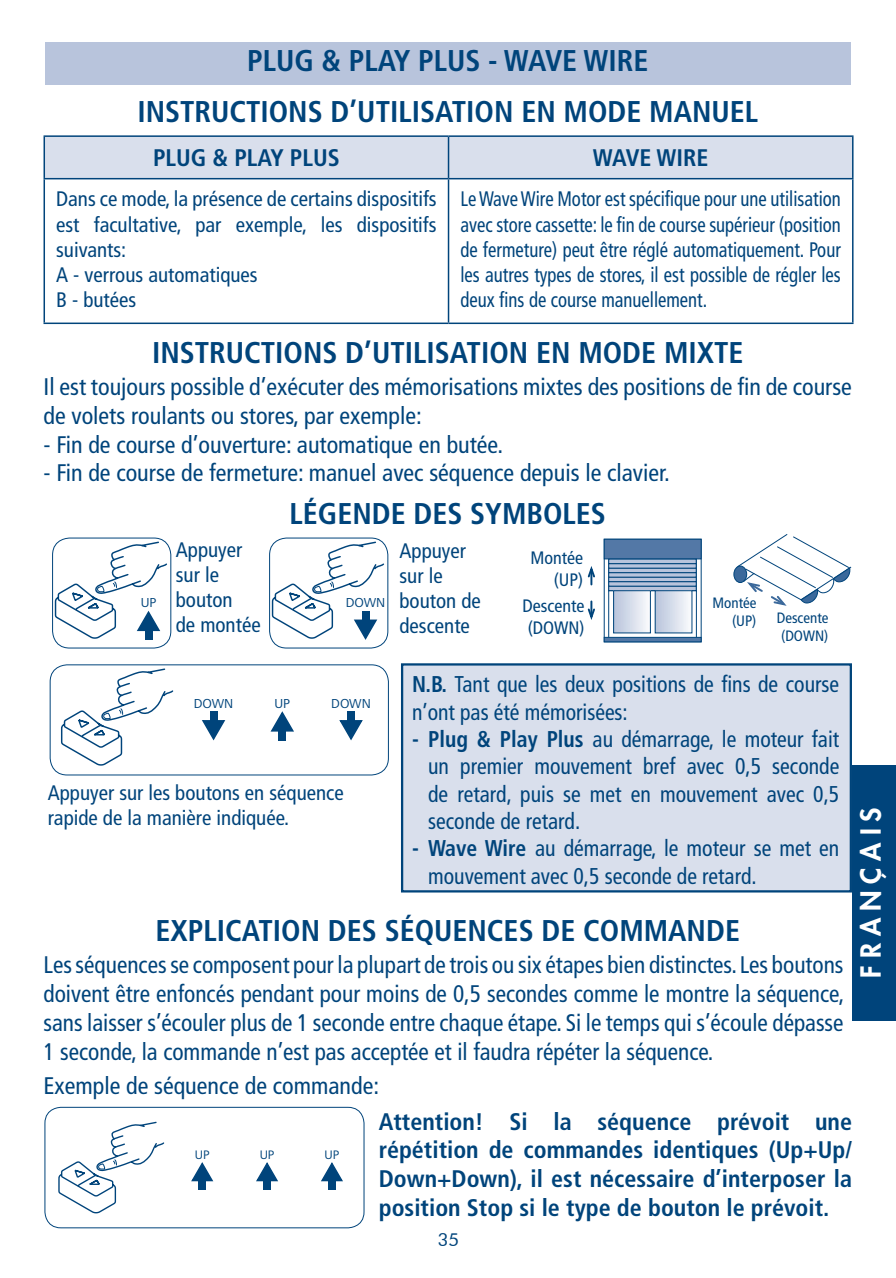
<style>
.page{position:relative;width:896px;height:1278px;background:#fff}
.page>*{position:absolute;margin:0;border:0;box-sizing:border-box;transform-origin:0 0}
.t1{font:700 condensed 30px "Frutiger LT Std";color:#00447b}
.t2{font:800 27px "Futura";letter-spacing:.255em;color:#fff}
.t3{font:condensed 24px/28.8px "Frutiger LT Std";color:#00447b}
.t4{font:700 condensed 24px/28.8px "Frutiger LT Std";color:#00447b;text-align:justify}
.t5{font:condensed 22.8px/27.3px "Frutiger LT Std";color:#00447b;scale:.95 1}
.t6{font:condensed 21px/25.2px "Frutiger LT Std";color:#00447b}
.t7{font:condensed 21px/25.2px "Frutiger LT Std";color:#00447b;text-align:justify;scale:.89 1}
.t8{font:condensed 18px "Frutiger LT Std";color:#00447b}
.t9{font:18px "Futura BT";color:#00447b}
.t10{font:condensed 15px "Frutiger LT Std";color:#00447b}
.t11{font:13.5px "Frutiger Next LT";color:#00447b}
.t12{font:12.6px "Frutiger Next LT";color:#00447b}
.s1{font-weight:700}
</style>
<div class="page">
<div style="left:52px;top:537px;width:119px;height:111px;border:1px solid #00447b;border-radius:17px"></div>
<div style="left:144px;top:626px;width:8px;height:14px;background:#00447b"></div>
<svg style="left:54px;top:540px;width:114px;height:99px"></svg>
<div style="left:269px;top:537px;width:119px;height:111px;border:1px solid #00447b;border-radius:17px"></div>
<svg style="left:271px;top:540px;width:114px;height:101px"></svg>
<svg style="left:60px;top:668px;width:114px;height:98px"></svg>
<div style="left:209px;top:711px;width:8px;height:14px;background:#00447b"></div>
<svg style="left:202px;top:719px;width:24px;height:22px"></svg>
<div style="left:347px;top:711px;width:8px;height:14px;background:#00447b"></div>
<svg style="left:339px;top:720px;width:24px;height:21px"></svg>
<div style="left:50px;top:664px;width:338px;height:111px;border:1px solid #00447b;border-radius:17px"></div>
<div style="left:278px;top:727px;width:8px;height:13px;background:#00447b"></div>
<svg style="left:270px;top:711px;width:24px;height:21px"></svg>
<svg style="left:58px;top:1121px;width:107px;height:93px"></svg>
<div style="left:263px;top:1176px;width:8px;height:13px;background:#00447b"></div>
<svg style="left:256px;top:1162px;width:22px;height:20px"></svg>
<div style="left:198px;top:1176px;width:8px;height:13px;background:#00447b"></div>
<svg style="left:191px;top:1162px;width:23px;height:20px"></svg>
<div style="left:328px;top:1176px;width:7px;height:13px;background:#00447b"></div>
<svg style="left:321px;top:1162px;width:22px;height:20px"></svg>
<div style="left:45px;top:1107px;width:319px;height:121px;border:1px solid #00447b;border-radius:16px"></div>
<div style="left:45px;top:42px;width:805px;height:42px;background:#b8c4dc"></div>
<div style="left:45px;top:137px;width:806px;height:41px;background:#d9dfec"></div>
<hr style="left:43px;top:135px;width:405px;height:2px;background:#00447b">
<hr style="left:43px;top:137px;width:2px;height:41px;background:#00447b">
<hr style="left:448px;top:135px;width:405px;height:2px;background:#00447b">
<hr style="left:447px;top:137px;width:2px;height:41px;background:#00447b">
<hr style="left:851px;top:137px;width:2px;height:41px;background:#00447b">
<hr style="left:43px;top:178px;width:405px;height:1px;background:#00447b">
<hr style="left:43px;top:179px;width:2px;height:143px;background:#00447b">
<hr style="left:448px;top:178px;width:405px;height:1px;background:#00447b">
<hr style="left:447px;top:179px;width:2px;height:143px;background:#00447b">
<hr style="left:851px;top:179px;width:2px;height:143px;background:#00447b">
<hr style="left:43px;top:322px;width:405px;height:2px;background:#00447b">
<hr style="left:448px;top:322px;width:405px;height:2px;background:#00447b">
<div style="left:603px;top:539px;width:98px;height:20px;background:#5378a6;border:1px solid #00447b"></div>
<svg style="left:603px;top:637px;width:98px;height:5px"></svg>
<hr style="left:608px;top:559px;width:1px;height:78px;background:#00447b">
<hr style="left:695px;top:559px;width:1px;height:78px;background:#00447b">
<svg style="left:608px;top:586px;width:88px;height:5px"></svg>
<svg style="left:608px;top:582px;width:88px;height:4px"></svg>
<svg style="left:608px;top:577px;width:88px;height:5px"></svg>
<svg style="left:608px;top:573px;width:88px;height:4px"></svg>
<svg style="left:608px;top:568px;width:88px;height:5px"></svg>
<svg style="left:608px;top:564px;width:88px;height:4px"></svg>
<svg style="left:608px;top:559px;width:88px;height:5px"></svg>
<svg style="left:587px;top:566px;width:8px;height:18px"></svg>
<svg style="left:587px;top:601px;width:8px;height:19px"></svg>
<div style="left:655px;top:591px;width:36px;height:42px;background:linear-gradient(to right,#b7c3db,#f7f8fb)"></div>
<div style="left:654px;top:590px;width:38px;height:43px;border:1px solid #00447b"></div>
<svg style="left:615px;top:592px;width:31px;height:39px"></svg>
<div style="left:613px;top:590px;width:37px;height:43px;border:1px solid #00447b"></div>
<div style="left:401px;top:663px;width:450px;height:229px;background:#d9dfec;border:2px solid #00447b"></div>
<div style="left:851px;top:765px;width:44px;height:255px;background:#00447b"></div>
<svg style="left:733px;top:566px;width:13px;height:16px"></svg>
<div style="left:733px;top:566px;width:13px;height:17px;border:1px solid #00447b;border-radius:50%"></div>
<svg style="left:736px;top:534px;width:115px;height:72px"></svg>
<p class="t1" style="left:247px;top:43px;width:403px">PLUG &amp; PLAY PLUS - WAVE WIRE</p>
<p class="t1" style="left:137px;top:94px;width:622px">INSTRUCTIONS D’UTILISATION EN MODE MANUEL</p>
<p class="t4" style="left:153px;top:143px;width:188px">PLUG &amp; PLAY PLUS</p>
<p class="t4" style="left:592px;top:143px;width:117px">WAVE WIRE</p>
<p class="t6" style="left:56px;top:187px;width:382px;text-align:justify">Dans ce mode, la présence de certains dispositifs est facultative, par exemple, les dispositifs suivants:</p>
<p class="t6" style="left:56px;top:262px;width:203px">A - verrous automatiques</p>
<p class="t6" style="left:56px;top:287px;width:82px">B - butées</p>
<p class="t7" style="left:460px;top:187px;width:429px">Le Wave Wire Motor est spécifique pour une utilisation avec store cassette: le fin de course supérieur (position de fermeture) peut être réglé automatiquement. Pour les autres types de stores, il est possible de régler les deux fins de course manuellement.</p>
<p class="t1" style="left:152px;top:334px;width:592px">INSTRUCTIONS D’UTILISATION EN MODE MIXTE</p>
<p class="t3" style="left:43px;top:372px;width:809px">Il est toujours possible d’exécuter des mémorisations mixtes des positions de fin de course de volets roulants ou stores, par exemple:</p>
<p class="t3" style="left:43px;top:430px;width:461px">- Fin de course d’ouverture: automatique en butée.</p>
<p class="t3" style="left:43px;top:459px;width:627px">- Fin de course de fermeture: manuel avec séquence depuis le clavier.</p>
<p class="t1" style="left:289px;top:496px;width:318px">LÉGENDE DES SYMBOLES</p>
<p class="t6" style="left:176px;top:537px;width:68px">Appuyer sur le bouton</p>
<p class="t6" style="left:176px;top:612px;width:86px">de montée</p>
<p class="t11" style="left:141px;top:595px;width:17px">UP</p>
<p class="t11" style="left:345px;top:595px;width:41px">DOWN</p>
<p class="t6" style="left:399px;top:538px;width:83px">Appuyer sur le bouton de</p>
<p class="t6" style="left:399px;top:613px;width:72px">descente</p>
<p class="t8" style="left:530px;top:548px;width:54px">Montée</p>
<p class="t8" style="left:554px;top:569px;width:31px">(UP)</p>
<p class="t8" style="left:522px;top:595px;width:63px">Descente</p>
<p class="t8" style="left:527px;top:617px;width:58px">(DOWN)</p>
<p class="t10" style="left:712px;top:594px;width:45px">Montée</p>
<p class="t10" style="left:731px;top:612px;width:26px">(UP)</p>
<p class="t10" style="left:776px;top:608px;width:53px">Descente</p>
<p class="t10" style="left:781px;top:626px;width:49px">(DOWN)</p>
<p class="t11" style="left:194px;top:696px;width:41px">DOWN</p>
<p class="t11" style="left:274px;top:696px;width:17px">UP</p>
<p class="t11" style="left:331px;top:696px;width:41px">DOWN</p>
<p class="t6" style="left:48px;top:780px;width:297px">Appuyer sur les boutons en séquence</p>
<p class="t6" style="left:48px;top:805px;width:243px">rapide de la manière indiquée.</p>
<p class="t5" style="left:412px;top:671px;width:451px"><span class="s1">N.B.</span> Tant que les deux positions de fins de course n’ont pas été mémorisées:</p>
<p class="t5" style="left:428px;top:725px;width:434px;text-align:justify;text-indent:-16px"><span class="s1">- Plug &amp; Play Plus</span> au démarrage, le moteur fait un premier mouvement bref avec 0,5 seconde de retard, puis se met en mouvement avec 0,5 seconde de retard.</p>
<p class="t5" style="left:428px;top:835px;width:434px;text-indent:-16px"><span class="s1">- Wave Wire</span> au démarrage, le moteur se met en mouvement avec 0,5 seconde de retard.</p>
<p class="t1" style="left:155px;top:913px;width:586px">EXPLICATION DES SÉQUENCES DE COMMANDE</p>
<p class="t3" style="left:43px;top:951px;width:802px;text-align:justify">Les séquences se composent pour la plupart de trois ou six étapes bien distinctes. Les boutons doivent être enfoncés pendant pour moins de 0,5 secondes comme le montre la séquence, sans laisser s’écouler plus de 1 seconde entre chaque étape. Si le temps qui s’écoule dépasse 1 seconde, la commande n’est pas acceptée et il faudra répéter la séquence.</p>
<p class="t3" style="left:43px;top:1071px;width:337px">Exemple de séquence de commande:</p>
<p class="t4" style="left:379px;top:1107px;width:474px">Attention! Si la séquence prévoit une répétition de commandes identiques (Up+Up/ Down+Down), il est nécessaire d’interposer la position Stop si le type de bouton le prévoit.</p>
<p class="t12" style="left:195px;top:1147px;width:16px">UP</p>
<p class="t12" style="left:260px;top:1147px;width:16px">UP</p>
<p class="t12" style="left:324px;top:1147px;width:16px">UP</p>
<p class="t9" style="left:438px;top:1229px;width:23px">35</p>
<p class="t2" style="left:852px;top:977px;width:172px;rotate:-90deg">FRANÇAIS</p>
</div>
